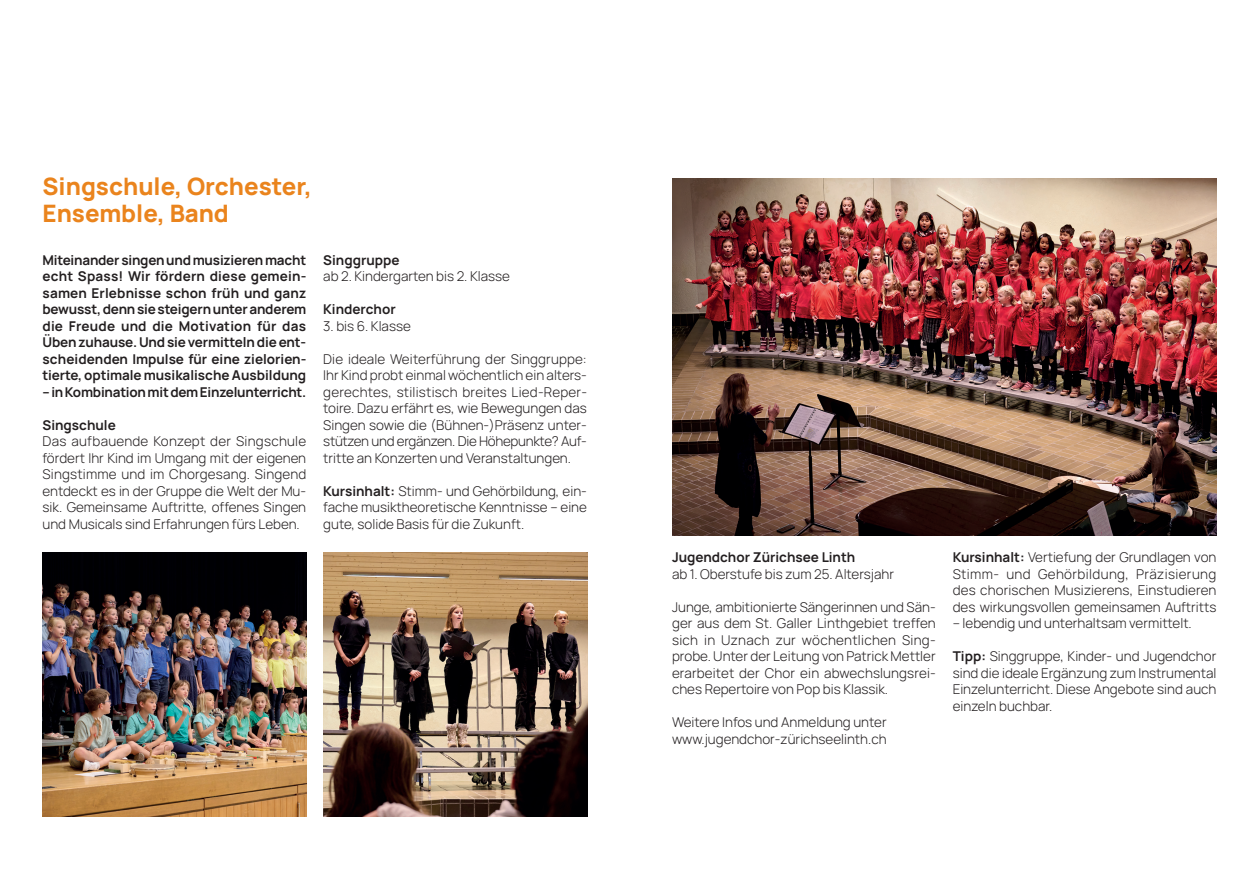
<style>
.page{position:relative;width:1259px;height:893px;background:#fff}
.page>*{position:absolute;margin:0;border:0;box-sizing:border-box;transform-origin:0 0}
.t1{font:800 24px/27px "Manrope";color:#ea841d}
.t2{font:300 13.5px/16.5px "Manrope";color:#231f20;text-align:justify}
.t3{font:700 13.5px/16.5px "Manrope";color:#231f20;text-align:justify}
.s1{font-weight:700}
</style>
<div class="page">
<img style="left:672px;top:179px;width:544px;height:357px">
<img style="left:324px;top:553px;width:263px;height:263px">
<img style="left:43px;top:553px;width:263px;height:263px">
<h1 class="t1" style="left:43px;top:173px;width:271px">Singschule, Orchester,<br>Ensemble, Band</h1>
<p class="t3" style="left:43px;top:252px;width:265px">Miteinander singen und musizieren macht echt Spass! Wir fördern diese gemein&shy;samen Erlebnisse schon früh und ganz bewusst, denn sie steigern unter anderem die Freude und die Motivation für das Üben zuhause. Und sie vermitteln die ent&shy;scheidenden Impulse für eine zielorien&shy;tierte, optimale musikalische Ausbildung</p>
<p class="t3" style="left:43px;top:384px;width:265px">– in Kombination mit dem Einzelunterricht.</p>
<p class="t3" style="left:43px;top:417px;width:75px">Singschule</p>
<p class="t2" style="left:43px;top:433px;width:265px">Das aufbauende Konzept der Singschule fördert Ihr Kind im Umgang mit der eigenen Singstimme und im Chorgesang. Singend entdeckt es in der Gruppe die Welt der Mu&shy;sik. Gemeinsame Auftritte, offenes Singen und Musicals sind Erfahrungen fürs Leben.</p>
<p class="t3" style="left:323px;top:252px;width:78px">Singgruppe</p>
<p class="t2" style="left:323px;top:268px;width:188px">ab 2. Kindergarten bis 2. Klasse</p>
<p class="t3" style="left:323px;top:301px;width:74px">Kinderchor</p>
<p class="t2" style="left:323px;top:318px;width:89px">3. bis 6. Klasse</p>
<p class="t2" style="left:323px;top:351px;width:265px">Die ideale Weiterführung der Singgruppe:<br>Ihr Kind probt einmal wöchentlich ein alters&shy;gerechtes, stilistisch breites Lied-Reper&shy;toire. Dazu erfährt es, wie Bewegungen das Singen sowie die (Bühnen-)Präsenz unter&shy;stützen und ergänzen. Die Höhepunkte? Auf&shy;tritte an Konzerten und Veranstaltungen.</p>
<p class="t2" style="left:323px;top:483px;width:265px"><span class="s1">Kursinhalt:</span> Stimm- und Gehörbildung, ein&shy;fache musiktheoretische Kenntnisse – eine gute, solide Basis für die Zukunft.</p>
<p class="t3" style="left:672px;top:549px;width:185px">Jugendchor Zürichsee Linth</p>
<p class="t2" style="left:672px;top:566px;width:224px">ab 1. Oberstufe bis zum 25. Altersjahr</p>
<p class="t2" style="left:672px;top:599px;width:265px">Junge, ambitionierte Sängerinnen und Sän&shy;ger aus dem St. Galler Linthgebiet treffen sich in Uznach zur wöchentlichen Sing&shy;probe. Unter der Leitung von Patrick Mettler erarbeitet der Chor ein abwechslungsrei&shy;ches Repertoire von Pop bis Klassik.</p>
<p class="t2" style="left:672px;top:715px;width:216px">Weitere Infos und Anmeldung unter www.jugendchor-zürichseelinth.ch</p>
<p class="t2" style="left:952px;top:549px;width:265px"><span class="s1">Kursinhalt:</span> Vertiefung der Grundlagen von Stimm- und Gehörbildung, Präzisierung des chorischen Musizierens, Einstudieren des wirkungsvollen gemeinsamen Auftritts</p>
<p class="t2" style="left:952px;top:615px;width:241px">– lebendig und unterhaltsam vermittelt.</p>
<p class="t2" style="left:952px;top:648px;width:265px"><span class="s1">Tipp:</span> Singgruppe, Kinder- und Jugendchor sind die ideale Ergänzung zum Instrumental Einzelunterricht. Diese Angebote sind auch einzeln buchbar.</p>
</div>
